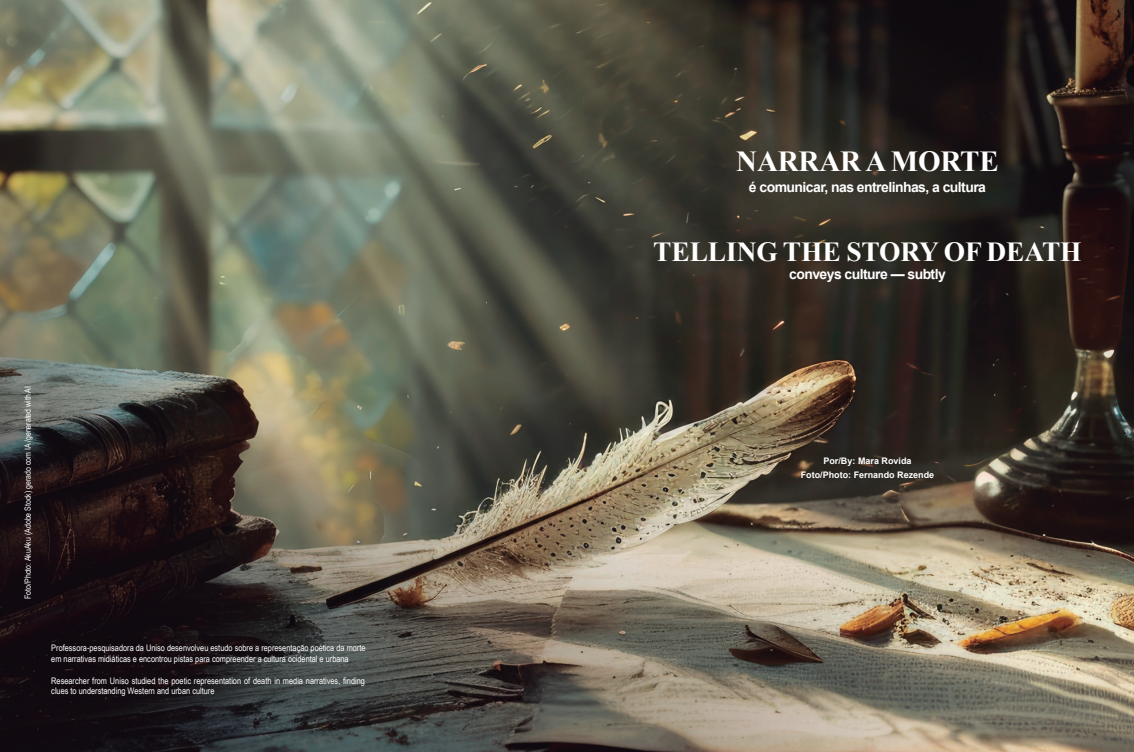
<style>
.page{position:relative;width:1134px;height:752px;background:#fff}
.page>*{position:absolute;margin:0;border:0;box-sizing:border-box;transform-origin:0 0}
.t1{font:700 29px "Times New Roman";letter-spacing:-.005em;color:#fff}
.t2{font:700 27.5px "Times New Roman";letter-spacing:-.005em;color:#fff}
.t3{font:700 14px "Arial";letter-spacing:-.04em;color:#fff}
.t4{font:9px/10.8px "Arial Narrow";color:#fff}
.t5{font:700 9px "Arial";color:#fff}
.t6{font:8.5px "Arial Narrow";color:#fff}
</style>
<div class="page">
<img style="left:0;top:0;width:1134px;height:751px">
<p class="t6" style="left:22px;top:598px;width:214px;rotate:-90deg">Foto/Photo: AkuAku (Adobe Stock) gerado com IA /generated with AI</p>
<p class="t4" style="left:51px;top:641px;width:316px">Professora-pesquisadora da Uniso desenvolveu estudo sobre a representação poética da morte</p>
<p class="t4" style="left:51px;top:652px;width:299px">em narrativas midiáticas e encontrou pistas para compreender a cultura ocidental e urbana</p>
<p class="t4" style="left:51px;top:674px;width:315px">Researcher from Uniso studied the poetic representation of death in media narratives, finding clues to understanding Western and urban culture</p>
<p class="t1" style="left:736px;top:141px;width:264px">NARRAR A MORTE</p>
<p class="t3" style="left:749px;top:177px;width:239px">é comunicar, nas entrelinhas, a cultura</p>
<p class="t2" style="left:653px;top:232px;width:430px">TELLING THE STORY OF DEATH</p>
<p class="t3" style="left:789px;top:264px;width:158px">conveys culture — subtly</p>
<p class="t5" style="left:823px;top:454px;width:90px">Por/By: Mara Rovida</p>
<p class="t5" style="left:801px;top:468px;width:135px">Foto/Photo: Fernando Rezende</p>
</div>
